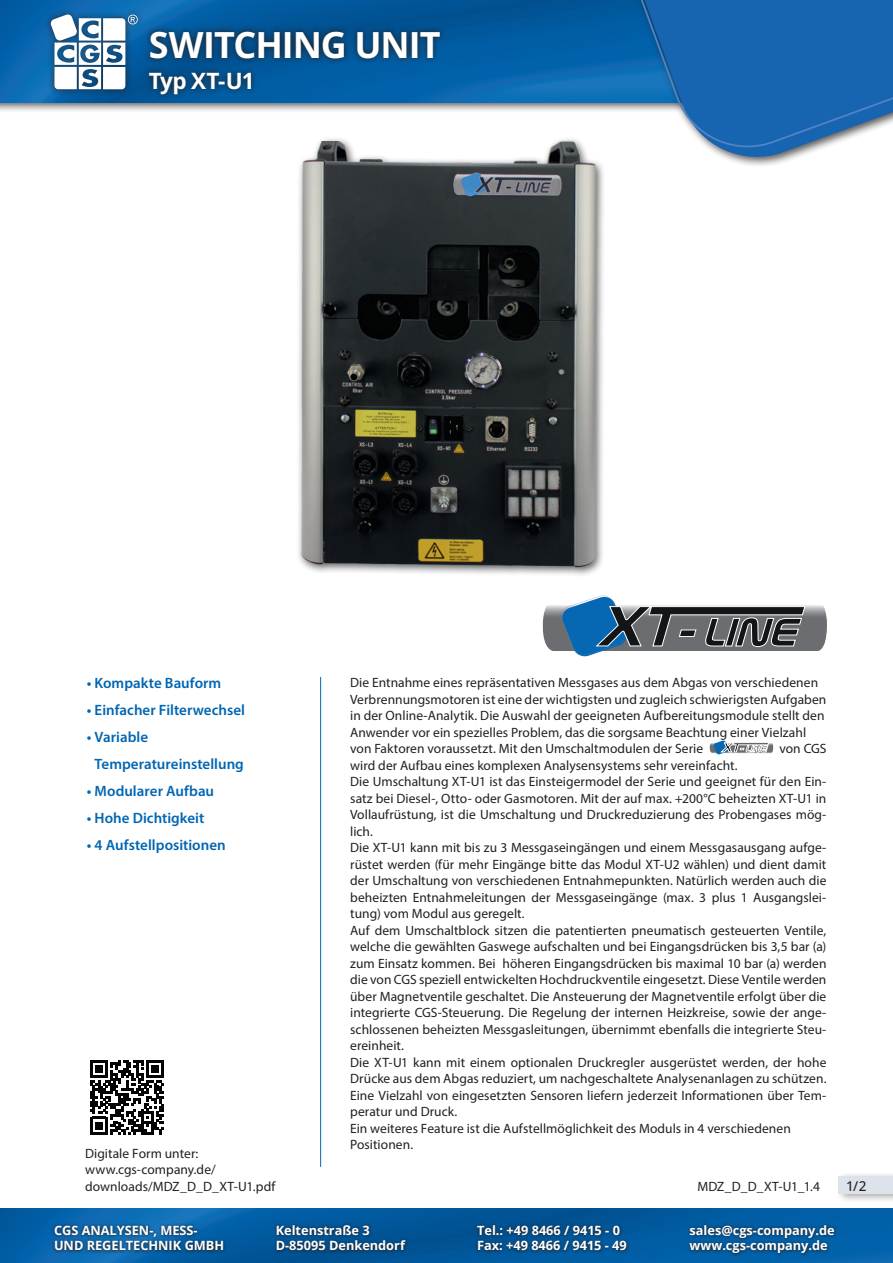
<style>
.page{position:relative;width:893px;height:1263px;background:#fff}
.page>*{position:absolute;margin:0;border:0;box-sizing:border-box;transform-origin:0 0}
.t1{font:700 36px "Open Sans";letter-spacing:-.03em;color:#fff}
.t2{font:700 22.5px "Open Sans";letter-spacing:-.03em;color:#fff}
.t3{font:600 15px/27px "Myriad Pro";color:#0166b3}
.t4{font:13.5px/16.5px "Myriad Pro";letter-spacing:.005em;color:#231f20}
.t5{font:500 13.5px "Open Sans";color:#231f20}
.t6{font:700 12.75px/15px "Open Sans";color:#fff}
</style>
<div class="page">
<img style="left:0;top:1209px;width:893px;height:54px">
<div style="left:0;top:0;width:893px;height:113px;background:#231f20;opacity:.75"></div>
<img style="left:0;top:0;width:592px;height:102px">
<svg style="left:595px;top:0;width:298px;height:141px;background:#2d73b6"></svg>
<div style="left:44px;top:8px;width:100px;height:88px;background:#231f20;opacity:.75"></div>
<svg style="left:50px;top:14px;width:88px;height:75px"></svg>
<svg style="left:474px;top:1222px;width:156px;height:31px;background:#08487b"></svg>
<svg style="left:686px;top:1222px;width:151px;height:35px;background:#085088"></svg>
<svg style="left:51px;top:1223px;width:176px;height:30px;background:#115489"></svg>
<svg style="left:273px;top:1222px;width:136px;height:31px;background:#08477a"></svg>
<svg style="left:142px;top:24px;width:305px;height:78px;background:#064f87"></svg>
<div style="left:836px;top:1171px;width:57px;height:32px;background:#231f20;opacity:.39"></div>
<div style="left:839px;top:1176px;width:54px;height:18px;background:#dce3eb"></div>
<hr style="left:320px;top:677px;width:1px;height:490px;background:#0166b3">
<svg style="left:543px;top:637px;width:283px;height:20px"></svg>
<svg style="left:709px;top:740px;width:65px;height:15px"></svg>
<svg style="left:90px;top:1060px;width:74px;height:74px"></svg>
<img style="left:298px;top:141px;width:543px;height:496px">
<h1 class="t1" style="left:149px;top:20px;width:293px">SWITCHING UNIT</h1>
<h2 class="t2" style="left:149px;top:66px;width:107px">Typ XT-U1</h2>
<p class="t3" style="left:87px;top:669px;width:136px">• Kompakte Bauform</p>
<p class="t3" style="left:87px;top:696px;width:160px">• Einfacher Filterwechsel</p>
<p class="t3" style="left:95px;top:723px;width:151px;text-indent:-8px">• Variable<br>Temperatureinstellung</p>
<p class="t3" style="left:87px;top:777px;width:129px">• Modularer Aufbau</p>
<p class="t3" style="left:87px;top:804px;width:119px">• Hohe Dichtigkeit</p>
<p class="t3" style="left:87px;top:831px;width:140px">• 4 Aufstellpositionen</p>
<p class="t4" style="left:85px;top:1145px;width:192px">Digitale Form unter: www.cgs-company.de/ downloads/MDZ_D_D_XT-U1.pdf</p>
<p class="t4" style="left:350px;top:674px;width:478px">Die Entnahme eines repräsentativen Messgases aus dem Abgas von verschiedenen Verbrennungsmotoren ist eine der wichtigsten und zugleich schwierigsten Aufgaben in der Online-Analytik. Die Auswahl der geeigneten Aufbereitungsmodule stellt den Anwender vor ein spezielles Problem, das die sorgsame Beachtung einer Vielzahl von Faktoren voraussetzt. Mit den Umschaltmodulen der Serie</p>
<p class="t4" style="left:779px;top:740px;width:49px">von CGS</p>
<p class="t4" style="left:350px;top:757px;width:478px">wird der Aufbau eines komplexen Analysensystems sehr vereinfacht.<br>Die Umschaltung XT-U1 ist das Einsteigermodel der Serie und geeignet für den Ein&shy;satz bei Diesel-, Otto- oder Gasmotoren. Mit der auf max. +200°C beheizten XT-U1 in Vollaufrüstung, ist die Umschaltung und Druckreduzierung des Probengases mög&shy;lich.<br>Die XT-U1 kann mit bis zu 3 Messgaseingängen und einem Messgasausgang aufge&shy;rüstet werden (für mehr Eingänge bitte das Modul XT-U2 wählen) und dient damit der Umschaltung von verschiedenen Entnahmepunkten. Natürlich werden auch die beheizten Entnahmeleitungen der Messgaseingänge (max. 3 plus 1 Ausgangslei&shy;tung) vom Modul aus geregelt.<br>Auf dem Umschaltblock sitzen die patentierten pneumatisch gesteuerten Ventile, welche die gewählten Gaswege aufschalten und bei Eingangsdrücken bis 3,5 bar (a) zum Einsatz kommen. Bei höheren Eingangsdrücken bis maximal 10 bar (a) werden die von CGS speziell entwickelten Hochdruckventile eingesetzt. Diese Ventile werden über Magnetventile geschaltet. Die Ansteuerung der Magnetventile erfolgt über die integrierte CGS-Steuerung. Die Regelung der internen Heizkreise, sowie der ange&shy;schlossenen beheizten Messgasleitungen, übernimmt ebenfalls die integrierte Steu&shy;ereinheit.<br>Die XT-U1 kann mit einem optionalen Druckregler ausgerüstet werden, der hohe Drücke aus dem Abgas reduziert, um nachgeschaltete Analysenanlagen zu schützen.<br>Eine Vielzahl von eingesetzten Sensoren liefern jederzeit Informationen über Tem&shy;peratur und Druck.<br>Ein weiteres Feature ist die Aufstellmöglichkeit des Moduls in 4 verschiedenen Positionen.</p>
<p class="t4" style="left:697px;top:1178px;width:124px">MDZ_D_D_XT-U1_1.4</p>
<p class="t5" style="left:846px;top:1176px;width:22px">1/2</p>
<p class="t6" style="left:54px;top:1223px;width:172px">CGS ANALYSEN-, MESS-<br>UND REGELTECHNIK GMBH</p>
<p class="t6" style="left:276px;top:1223px;width:131px">Keltenstraße 3<br>D-85095 Denkendorf</p>
<p class="t6" style="left:477px;top:1223px;width:151px">Tel.: +49 8466 / 9415 - 0<br>Fax: +49 8466 / 9415 - 49</p>
<p class="t6" style="left:690px;top:1223px;width:147px">sales@cgs-company.de www.cgs-company.de</p>
</div>
